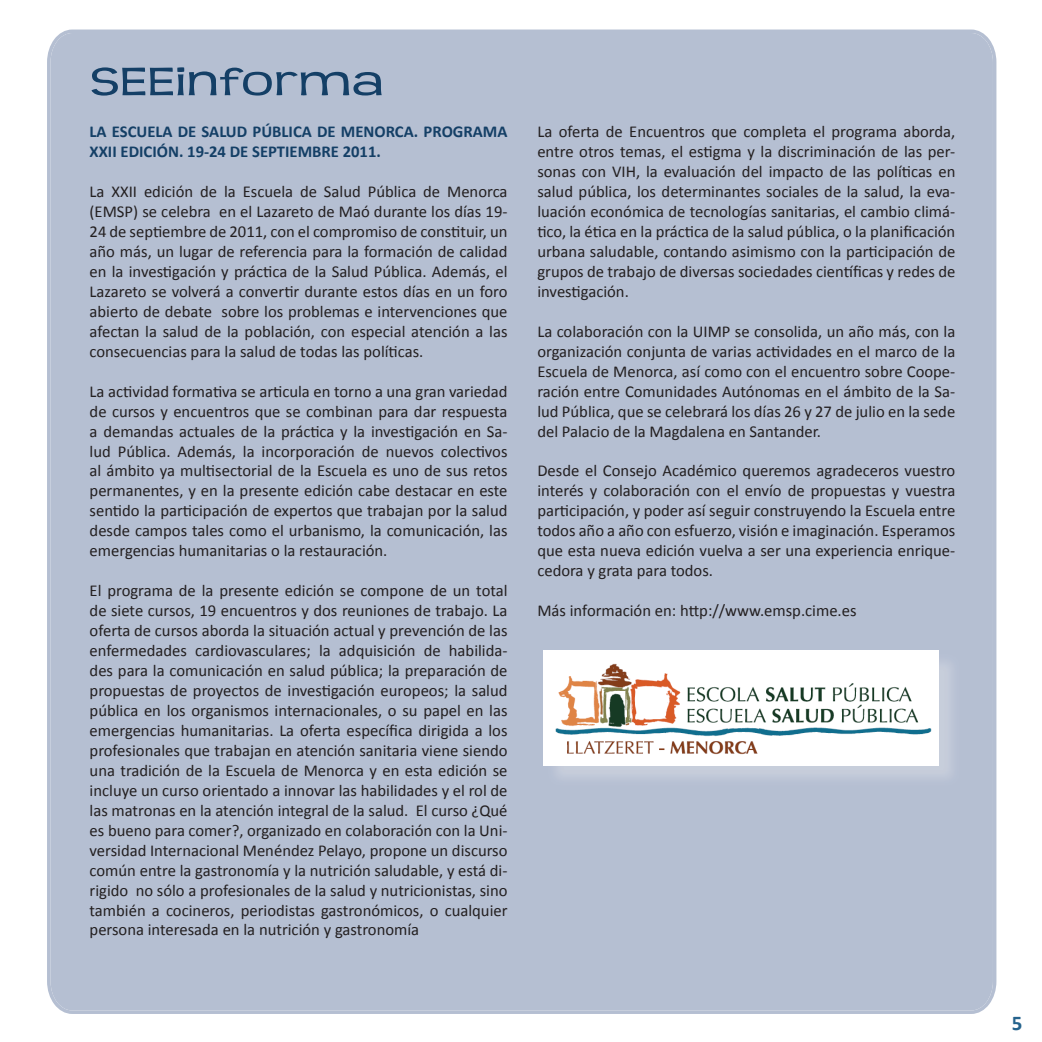
<style>
.page{position:relative;width:1042px;height:1042px;background:#fff}
.page>*{position:absolute;margin:0;border:0;box-sizing:border-box;transform-origin:0 0}
.t1{font:43.75px "Teen";color:#143f66;scale:1.29 1}
.t2{font:700 21px "Calibri";color:#25638d}
.t3{font:16.62px/19.9px "Calibri";color:#231f20;text-align:justify}
.t4{font:700 16.62px/19.9px "Calibri";color:#143f66}
</style>
<div class="page">
<div style="left:47px;top:30px;width:949px;height:984px;background:#b5bfd2"></div>
<img style="left:545px;top:652px;width:415px;height:135px">
<img style="left:543px;top:650px;width:396px;height:115px">
<h1 class="t1" style="left:90px;top:58px;width:230px">SEEinforma</h1>
<p class="t4" style="left:90px;top:121px;width:419px">LA ESCUELA DE SALUD PÚBLICA DE MENORCA. PROGRAMA<br>XXII EDICIÓN. 19-24 DE SEPTIEMBRE 2011.</p>
<p class="t3" style="left:90px;top:181px;width:419px">La XXII edición de la Escuela de Salud Pública de Menorca (EMSP) se celebra en el Lazareto de Maó durante los días 19- 24 de septiembre de 2011, con el compromiso de constituir, un año más, un lugar de referencia para la formación de calidad en la investigación y práctica de la Salud Pública. Además, el Lazareto se volverá a convertir durante estos días en un foro abierto de debate sobre los problemas e intervenciones que afectan la salud de la población, con especial atención a las consecuencias para la salud de todas las políticas.</p>
<p class="t3" style="left:90px;top:380px;width:419px">La actividad formativa se articula en torno a una gran variedad de cursos y encuentros que se combinan para dar respuesta a demandas actuales de la práctica y la investigación en Sa&shy;lud Pública. Además, la incorporación de nuevos colectivos al ámbito ya multisectorial de la Escuela es uno de sus retos permanentes, y en la presente edición cabe destacar en este sentido la participación de expertos que trabajan por la salud desde campos tales como el urbanismo, la comunicación, las emergencias humanitarias o la restauración.</p>
<p class="t3" style="left:90px;top:580px;width:419px">El programa de la presente edición se compone de un total de siete cursos, 19 encuentros y dos reuniones de trabajo. La oferta de cursos aborda la situación actual y prevención de las enfermedades cardiovasculares; la adquisición de habilida&shy;des para la comunicación en salud pública; la preparación de propuestas de proyectos de investigación europeos; la salud pública en los organismos internacionales, o su papel en las emergencias humanitarias. La oferta específica dirigida a los profesionales que trabajan en atención sanitaria viene siendo una tradición de la Escuela de Menorca y en esta edición se incluye un curso orientado a innovar las habilidades y el rol de las matronas en la atención integral de la salud. El curso ¿Qué es bueno para comer?, organizado en colaboración con la Uni&shy;versidad Internacional Menéndez Pelayo, propone un discurso común entre la gastronomía y la nutrición saludable, y está di&shy;rigido no sólo a profesionales de la salud y nutricionistas, sino también a cocineros, periodistas gastronómicos, o cualquier persona interesada en la nutrición y gastronomía</p>
<p class="t3" style="left:537px;top:121px;width:419px">La oferta de Encuentros que completa el programa aborda, entre otros temas, el estigma y la discriminación de las per&shy;sonas con VIH, la evaluación del impacto de las políticas en salud pública, los determinantes sociales de la salud, la eva&shy;luación económica de tecnologías sanitarias, el cambio climá&shy;tico, la ética en la práctica de la salud pública, o la planificación urbana saludable, contando asimismo con la participación de grupos de trabajo de diversas sociedades científicas y redes de investigación.</p>
<p class="t3" style="left:537px;top:320px;width:419px">La colaboración con la UIMP se consolida, un año más, con la organización conjunta de varias actividades en el marco de la Escuela de Menorca, así como con el encuentro sobre Coope&shy;ración entre Comunidades Autónomas en el ámbito de la Sa&shy;lud Pública, que se celebrará los días 26 y 27 de julio en la sede del Palacio de la Magdalena en Santander.</p>
<p class="t3" style="left:537px;top:460px;width:419px">Desde el Consejo Académico queremos agradeceros vuestro interés y colaboración con el envío de propuestas y vuestra participación, y poder así seguir construyendo la Escuela entre todos año a año con esfuerzo, visión e imaginación. Esperamos que esta nueva edición vuelva a ser una experiencia enrique&shy;cedora y grata para todos.</p>
<p class="t3" style="left:537px;top:600px;width:321px">Más información en: http://www.emsp.cime.es</p>
<p class="t2" style="left:1012px;top:1009px;width:12px">5</p>
</div>
